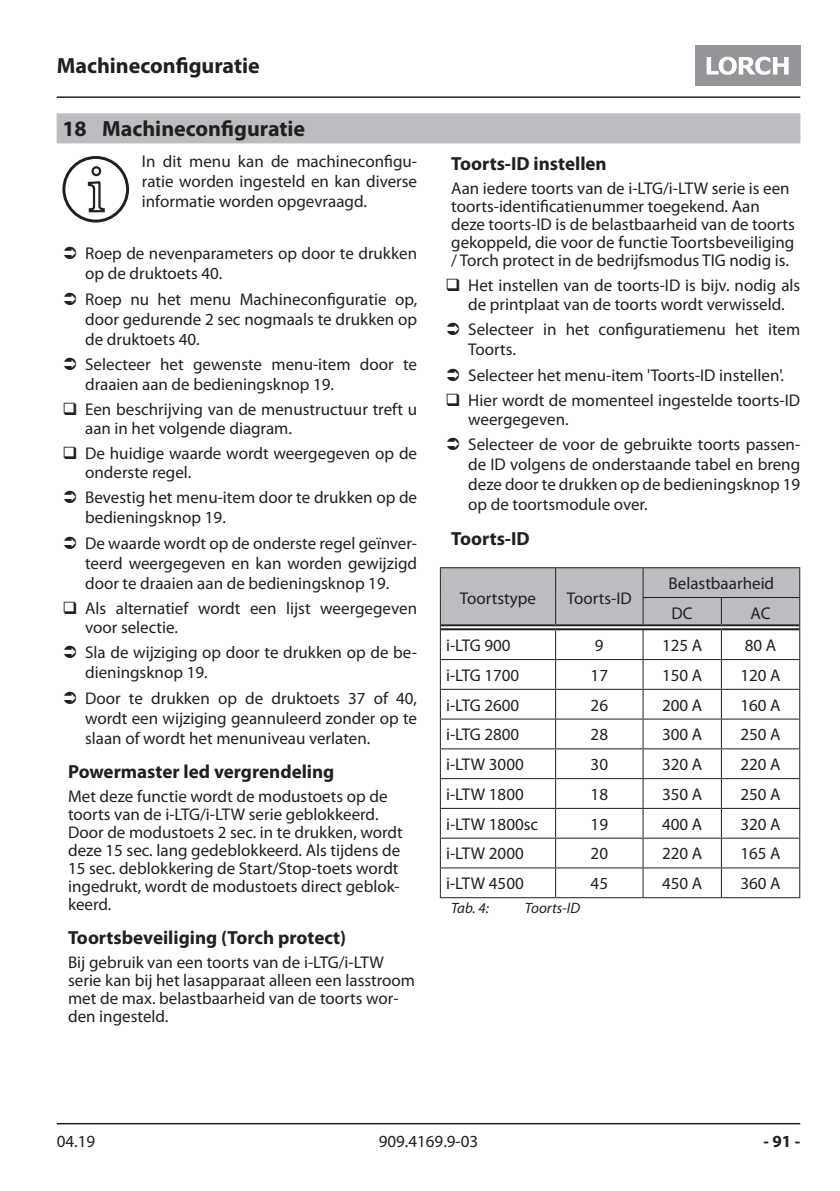
<style>
.page{position:relative;width:840px;height:1191px;background:#fff}
.page>*{position:absolute;margin:0;border:0;box-sizing:border-box;transform-origin:0 0}
.t1{font:700 22px "Myriad Pro";color:#231f20}
.Überschrift_3{font:700 19px "Myriad Pro";color:#231f20}
.Fliesstext{font:17px/20px "Myriad Pro";color:#231f20}
.Tabelle_Linksbündig{font:17px "Myriad Pro";color:#231f20}
.Hinweis{font:17px/20px "Myriad Pro";color:#231f20;text-align:justify}
.Tabelle_Titel{font:17px "Myriad Pro";color:#231f20}
.t2{font:700 17px "Myriad Pro";color:#231f20}
.t3{font:italic 15px "Myriad Pro";color:#231f20}
</style>
<div class="page">
<hr style="left:57px;top:96px;width:742px;height:2px;background:#231f20">
<hr style="left:57px;top:1123px;width:742px;height:1px;background:#231f20">
<div style="left:694px;top:45px;width:105px;height:41px;background:#939598"></div>
<svg style="left:706px;top:57px;width:82px;height:18px"></svg>
<div style="left:57px;top:113px;width:742px;height:30px;background:#bcbdc0"></div>
<hr style="left:439px;top:567px;width:116px;height:1px;background:#231f20">
<hr style="left:555px;top:567px;width:87px;height:1px;background:#231f20">
<hr style="left:642px;top:567px;width:79px;height:1px;background:#231f20">
<hr style="left:721px;top:567px;width:78px;height:1px;background:#231f20">
<hr style="left:439px;top:897px;width:116px;height:1px;background:#231f20">
<hr style="left:555px;top:897px;width:87px;height:1px;background:#231f20">
<hr style="left:642px;top:897px;width:79px;height:1px;background:#231f20">
<hr style="left:721px;top:897px;width:78px;height:1px;background:#231f20">
<svg style="left:439px;top:568px;width:360px;height:329px"></svg>
<hr style="left:642px;top:624px;width:79px;height:2px;background:#231f20">
<hr style="left:642px;top:628px;width:79px;height:2px;background:#231f20">
<hr style="left:721px;top:624px;width:77px;height:2px;background:#231f20">
<hr style="left:721px;top:628px;width:77px;height:2px;background:#231f20">
<hr style="left:642px;top:597px;width:79px;height:1px;background:#231f20">
<hr style="left:721px;top:597px;width:78px;height:1px;background:#231f20">
<hr style="left:440px;top:624px;width:115px;height:2px;background:#231f20">
<hr style="left:440px;top:628px;width:115px;height:2px;background:#231f20">
<hr style="left:555px;top:624px;width:87px;height:2px;background:#231f20">
<hr style="left:555px;top:628px;width:87px;height:2px;background:#231f20">
<div style="left:62px;top:156px;width:67px;height:66px;border:3px solid #231f20;border-radius:50%"></div>
<svg style="left:87px;top:166px;width:18px;height:47px"></svg>
<p class="t1" style="left:57px;top:51px;width:204px">Machineconfiguratie</p>
<p class="t1" style="left:62px;top:114px;width:244px">18 Machineconfiguratie</p>
<p class="Hinweis" style="left:142px;top:151px;width:276px">In dit menu kan de machineconfigu&shy;ratie worden ingesteld en kan diverse informatie worden opgevraagd.</p>
<p class="Fliesstext" style="left:85px;top:243px;width:333px">Roep de nevenparameters op door te drukken op de druktoets 40.</p>
<p class="Fliesstext" style="left:85px;top:288px;width:333px;text-align:justify">Roep nu het menu Machineconfiguratie op, door gedurende 2 sec nogmaals te drukken op de druktoets 40.</p>
<p class="Fliesstext" style="left:85px;top:354px;width:333px">Selecteer het gewenste menu-item door te draaien aan de bedieningsknop 19.</p>
<p class="Fliesstext" style="left:85px;top:399px;width:333px;line-height:19px">Een beschrijving van de menustructuur treft u aan in het volgende diagram.</p>
<p class="Fliesstext" style="left:85px;top:443px;width:333px;line-height:19px">De huidige waarde wordt weergegeven op de onderste regel.</p>
<p class="Fliesstext" style="left:85px;top:487px;width:333px">Bevestig het menu-item door te drukken op de bedieningsknop 19.</p>
<p class="Fliesstext" style="left:85px;top:533px;width:333px;text-align:justify">De waarde wordt op de onderste regel geïnver&shy;teerd weergegeven en kan worden gewijzigd door te draaien aan de bedieningsknop 19.</p>
<p class="Fliesstext" style="left:85px;top:598px;width:333px;line-height:19px">Als alternatief wordt een lijst weergegeven voor selectie.</p>
<p class="Fliesstext" style="left:85px;top:642px;width:333px">Sla de wijziging op door te drukken op de be&shy;dieningsknop 19.</p>
<p class="Fliesstext" style="left:85px;top:688px;width:333px;text-align:justify">Door te drukken op de druktoets 37 of 40, wordt een wijziging geannuleerd zonder op te slaan of wordt het menuniveau verlaten.</p>
<p class="Überschrift_3" style="left:68px;top:759px;width:268px">Powermaster led vergrendeling</p>
<p class="Fliesstext" style="left:68px;top:787px;width:336px;line-height:18px">Met deze functie wordt de modustoets op de toorts van de i-LTG/i-LTW serie geblokkeerd.<br>Door de modustoets 2 sec. in te drukken, wordt deze 15 sec. lang gedeblokkeerd. Als tijdens de 15 sec. deblokkering de Start/Stop-toets wordt ingedrukt, wordt de modustoets direct geblok&shy;keerd.</p>
<p class="Überschrift_3" style="left:68px;top:925px;width:279px">Toortsbeveiliging (Torch protect)</p>
<p class="Fliesstext" style="left:68px;top:952px;width:348px;line-height:18px">Bij gebruik van een toorts van de i-LTG/i-LTW serie kan bij het lasapparaat alleen een lasstroom met de max. belastbaarheid van de toorts wor&shy;den ingesteld.</p>
<p class="Überschrift_3" style="left:451px;top:151px;width:157px">Toorts-ID instellen</p>
<p class="Fliesstext" style="left:451px;top:179px;width:345px;line-height:18px">Aan iedere toorts van de i-LTG/i-LTW serie is een toorts-identificatienummer toegekend. Aan deze toorts-ID is de belastbaarheid van de toorts gekoppeld, die voor de functie Toortsbeveiliging / Torch protect in de bedrijfsmodus TIG nodig is.</p>
<p class="Fliesstext" style="left:468px;top:275px;width:333px;line-height:19px">Het instellen van de toorts-ID is bijv. nodig als de printplaat van de toorts wordt verwisseld.</p>
<p class="Fliesstext" style="left:468px;top:319px;width:333px">Selecteer in het configuratiemenu het item<br>Toorts.</p>
<p class="Fliesstext" style="left:468px;top:365px;width:317px">Selecteer het menu-item 'Toorts-ID instellen'.</p>
<p class="Fliesstext" style="left:468px;top:390px;width:333px;line-height:19px">Hier wordt de momenteel ingestelde toorts-ID weergegeven.</p>
<p class="Fliesstext" style="left:468px;top:434px;width:333px;text-align:justify">Selecteer de voor de gebruikte toorts passen&shy;de ID volgens de onderstaande tabel en breng deze door te drukken op de bedieningsknop 19 op de toortsmodule over.</p>
<p class="Überschrift_3" style="left:451px;top:526px;width:80px">Toorts-ID</p>
<p class="Tabelle_Titel" style="left:459px;top:587px;width:78px">Toortstype</p>
<p class="Tabelle_Titel" style="left:566px;top:587px;width:66px">Toorts-ID</p>
<p class="Tabelle_Titel" style="left:668px;top:573px;width:107px">Belastbaarheid</p>
<p class="Tabelle_Titel" style="left:671px;top:602px;width:23px">DC</p>
<p class="Tabelle_Titel" style="left:750px;top:602px;width:22px">AC</p>
<p class="Tabelle_Linksbündig" style="left:446px;top:635px;width:66px">i-LTG 900</p>
<p class="Tabelle_Linksbündig" style="left:594px;top:635px;width:10px">9</p>
<p class="Tabelle_Linksbündig" style="left:661px;top:635px;width:42px">125 A</p>
<p class="Tabelle_Linksbündig" style="left:744px;top:635px;width:33px">80 A</p>
<p class="Tabelle_Linksbündig" style="left:446px;top:664px;width:75px">i-LTG 1700</p>
<p class="Tabelle_Linksbündig" style="left:590px;top:664px;width:19px">17</p>
<p class="Tabelle_Linksbündig" style="left:661px;top:664px;width:42px">150 A</p>
<p class="Tabelle_Linksbündig" style="left:740px;top:664px;width:42px">120 A</p>
<p class="Tabelle_Linksbündig" style="left:446px;top:694px;width:75px">i-LTG 2600</p>
<p class="Tabelle_Linksbündig" style="left:590px;top:694px;width:19px">26</p>
<p class="Tabelle_Linksbündig" style="left:661px;top:694px;width:42px">200 A</p>
<p class="Tabelle_Linksbündig" style="left:740px;top:694px;width:42px">160 A</p>
<p class="Tabelle_Linksbündig" style="left:446px;top:724px;width:75px">i-LTG 2800</p>
<p class="Tabelle_Linksbündig" style="left:590px;top:724px;width:19px">28</p>
<p class="Tabelle_Linksbündig" style="left:661px;top:724px;width:42px">300 A</p>
<p class="Tabelle_Linksbündig" style="left:740px;top:724px;width:42px">250 A</p>
<p class="Tabelle_Linksbündig" style="left:446px;top:754px;width:79px">i-LTW 3000</p>
<p class="Tabelle_Linksbündig" style="left:590px;top:754px;width:19px">30</p>
<p class="Tabelle_Linksbündig" style="left:661px;top:754px;width:42px">320 A</p>
<p class="Tabelle_Linksbündig" style="left:740px;top:754px;width:42px">220 A</p>
<p class="Tabelle_Linksbündig" style="left:446px;top:783px;width:79px">i-LTW 1800</p>
<p class="Tabelle_Linksbündig" style="left:590px;top:783px;width:19px">18</p>
<p class="Tabelle_Linksbündig" style="left:661px;top:783px;width:42px">350 A</p>
<p class="Tabelle_Linksbündig" style="left:740px;top:783px;width:42px">250 A</p>
<p class="Tabelle_Linksbündig" style="left:446px;top:813px;width:94px">i-LTW 1800sc</p>
<p class="Tabelle_Linksbündig" style="left:590px;top:813px;width:19px">19</p>
<p class="Tabelle_Linksbündig" style="left:661px;top:813px;width:42px">400 A</p>
<p class="Tabelle_Linksbündig" style="left:740px;top:813px;width:42px">320 A</p>
<p class="Tabelle_Linksbündig" style="left:446px;top:843px;width:79px">i-LTW 2000</p>
<p class="Tabelle_Linksbündig" style="left:590px;top:843px;width:19px">20</p>
<p class="Tabelle_Linksbündig" style="left:661px;top:843px;width:42px">220 A</p>
<p class="Tabelle_Linksbündig" style="left:740px;top:843px;width:42px">165 A</p>
<p class="Tabelle_Linksbündig" style="left:446px;top:873px;width:79px">i-LTW 4500</p>
<p class="Tabelle_Linksbündig" style="left:590px;top:873px;width:19px">45</p>
<p class="Tabelle_Linksbündig" style="left:661px;top:873px;width:42px">450 A</p>
<p class="Tabelle_Linksbündig" style="left:740px;top:873px;width:42px">360 A</p>
<p class="t3" style="left:451px;top:898px;width:39px">Tab. 4:</p>
<p class="t3" style="left:524px;top:898px;width:57px">Toorts-ID</p>
<p class="Fliesstext" style="left:57px;top:1131px;width:40px">04.19</p>
<p class="Fliesstext" style="left:378px;top:1131px;width:101px">909.4169.9-03</p>
<p class="t2" style="left:763px;top:1130px;width:38px">- 91 -</p>
</div>
